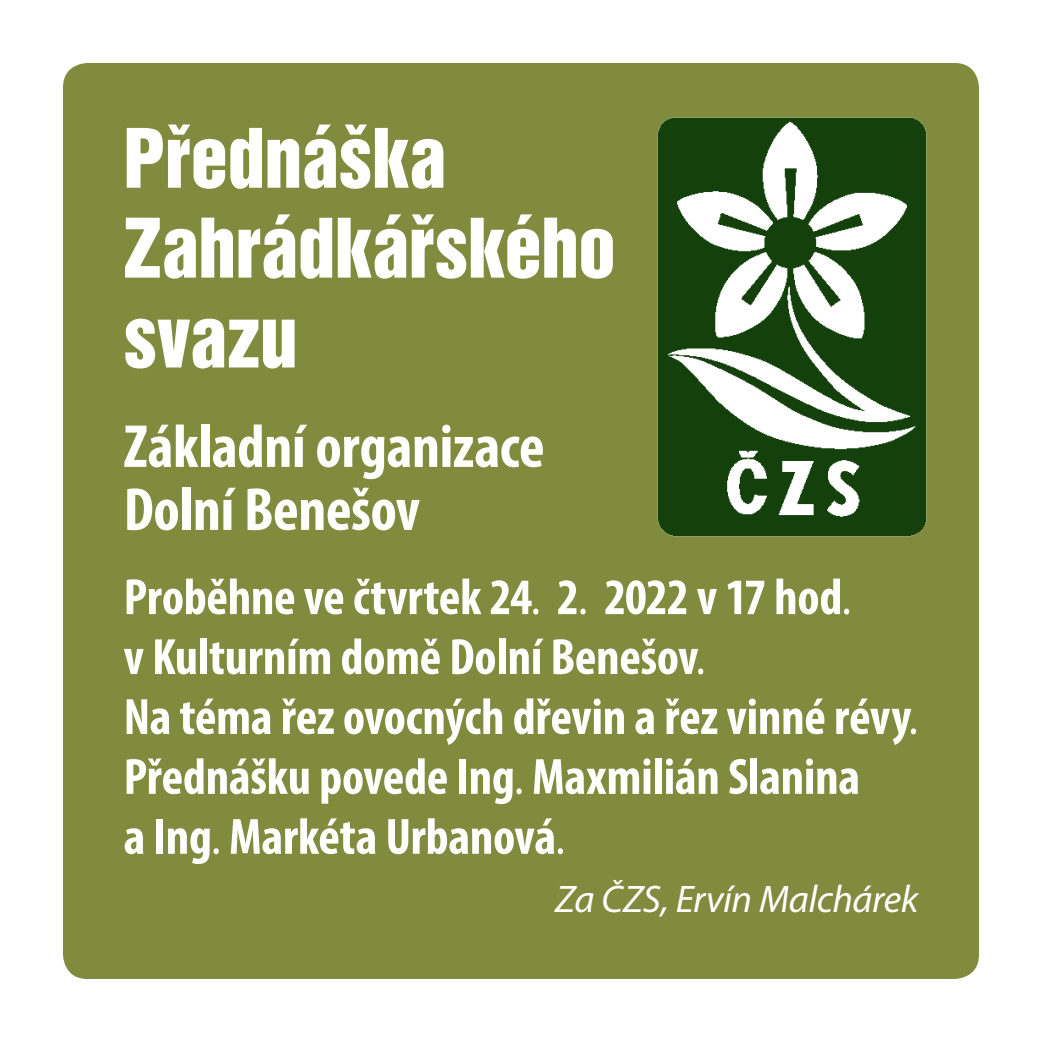
<style>
.page{position:relative;width:1042px;height:1042px;background:#fff}
.page>*{position:absolute;margin:0;border:0;box-sizing:border-box;transform-origin:0 0}
.nadpis_pres_sl{font:74.9px/89.8px "Switzerland Inserat";letter-spacing:-.005em;color:#fff}
.text{font:700 condensed 61.25px/63px "Myriad Pro";letter-spacing:-.005em;color:#fff}
.text-2{font:700 condensed 51.27px/59.9px "Myriad Pro";letter-spacing:-.005em;color:#fff}
.popisek{font:italic 38.5px "Myriad Pro";letter-spacing:-.01em;color:#fff}
.s1{font-weight:400}
</style>
<div class="page">
<div style="left:63px;top:63px;width:916px;height:916px;background:#808b3e;border-radius:24px"></div>
<img style="left:657px;top:117px;width:270px;height:420px">
<p class="nadpis_pres_sl" style="left:124px;top:112px;width:493px">Přednáška<br>Zahrádkářského svazu</p>
<p class="text" style="left:124px;top:414px;width:422px">Základní organizace<br>Dolní Benešov</p>
<p class="text-2" style="left:124px;top:566px;width:729px">Proběhne ve čtvrtek 24<span class="s1">.</span> 2<span class="s1">.</span> 2022 v 17 hod<span class="s1">. </span>v Kulturním domě Dolní Benešov<span class="s1">.</span></p>
<p class="text-2" style="left:124px;top:686px;width:796px">Na téma řez ovocných dřevin a řez vinné révy<span class="s1">.</span></p>
<p class="text-2" style="left:124px;top:746px;width:738px">Přednášku povede Ing<span class="s1">.</span> Maxmilián Slanina a Ing<span class="s1">.</span> Markéta Urbanová<span class="s1">.</span></p>
<p class="popisek" style="left:555px;top:875px;width:365px">Za ČZS, Ervín Malchárek</p>
</div>
